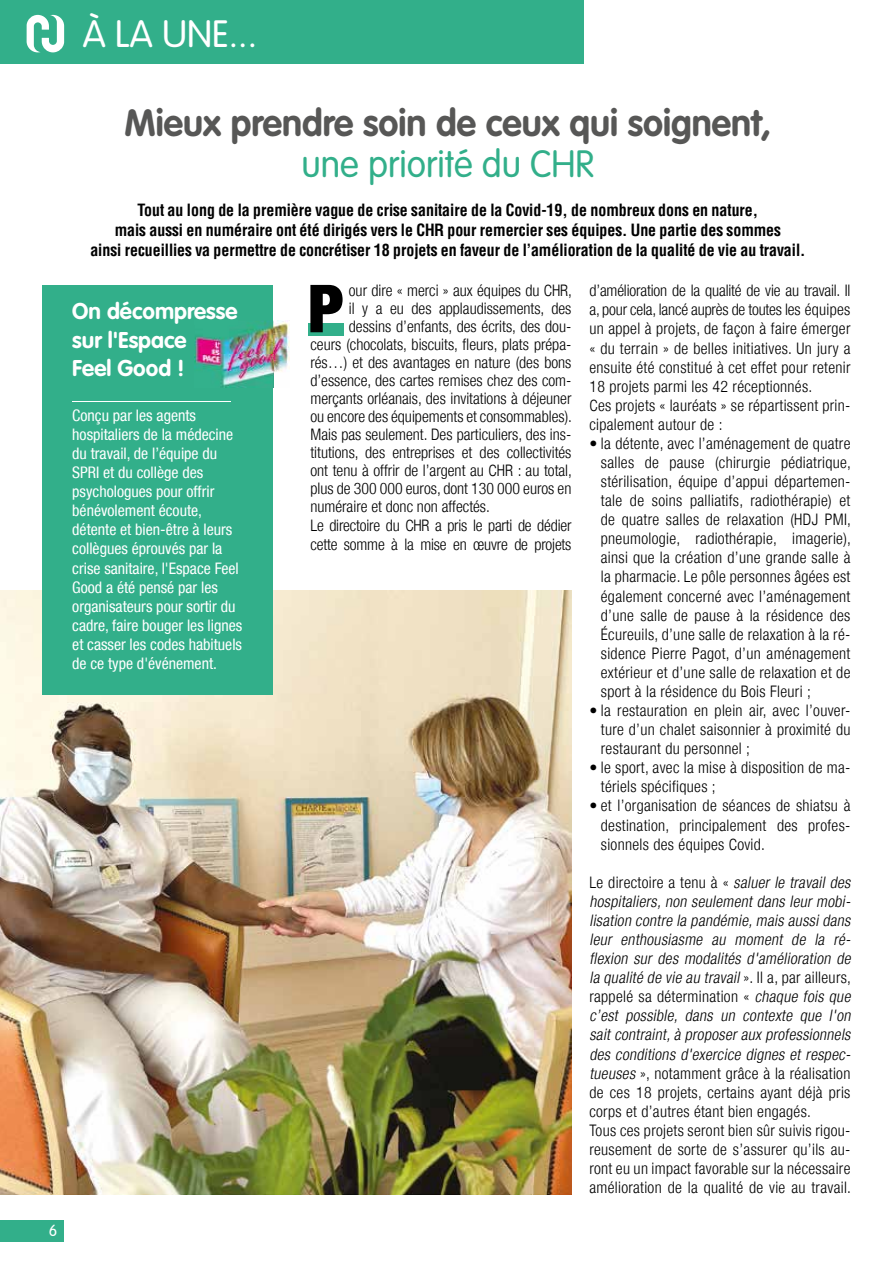
<style>
.page{position:relative;width:893px;height:1263px;background:#fff}
.page>*{position:absolute;margin:0;border:0;box-sizing:border-box;transform-origin:0 0}
.t1{font:900 condensed 66.3px "Helvetica Neue";color:#000}
.t2{font:700 37.5px "VAG Rounded Std";color:#575756;scale:.96 1}
.t3{font:300 37.5px "VAG Rounded Std";color:#32af8a;scale:.96 1}
.t4{font:300 37.5px "VAG Rounded Std";color:#fff}
.t5{font:700 22.5px/28.5px "VAG Rounded Std";color:#fff}
.t6{font:700 condensed 16.5px/19.8px "Helvetica";color:#000;text-align:center}
.t7{font:300 condensed 15.9px/19px "Helvetica Neue LT Std";color:#000;text-align:justify}
.t8{font:italic 300 condensed 15.9px/19px "Helvetica Neue LT Std";color:#000}
.t9{font:300 condensed 15.9px/19px "Helvetica Neue LT Std";letter-spacing:.02em;color:#000}
.t10{font:condensed 15.9px/19px "Helvetica Neue LT Std";color:#fff}
.t11{font:300 15.9px "VAG Rounded Std";color:#fff}
.s1{font-style:normal}
</style>
<div class="page">
<div style="left:0;top:0;width:584px;height:64px;background:#32af8a"></div>
<svg style="left:27px;top:15px;width:37px;height:37px"></svg>
<div style="left:308px;top:323px;width:36px;height:12px;background:#32af8a"></div>
<img style="left:0;top:590px;width:571px;height:605px">
<div style="left:43px;top:285px;width:230px;height:409px;background:#32af8a"></div>
<hr style="left:72px;top:401px;width:159px;height:1px;background:#fff">
<img style="left:195px;top:321px;width:94px;height:66px">
<img style="left:195px;top:321px;width:42px;height:3px">
<div style="left:0;top:1220px;width:64px;height:22px;background:#32af8a"></div>
<h2 class="t4" style="left:83px;top:13px;width:176px">À LA UNE...</h2>
<p class="t11" style="left:49px;top:1221px;width:10px">6</p>
<h2 class="t2" style="left:124px;top:101px;width:675px">Mieux prendre soin de ceux qui soignent,</h2>
<h2 class="t3" style="left:302px;top:142px;width:306px">une priorité du CHR</h2>
<p class="t6" style="left:90px;top:200px;width:717px">Tout au long de la première vague de crise sanitaire de la Covid-19, de nombreux dons en nature,<br>mais aussi en numéraire ont été dirigés vers le CHR pour remercier ses équipes. Une partie des sommes<br>ainsi recueillies va permettre de concrétiser 18 projets en faveur de l’amélioration de la qualité de vie au travail.</p>
<h1 class="t1" style="left:308px;top:254px;width:37px">P</h1>
<p class="t7" style="left:349px;top:281px;width:225px">our dire « merci » aux équipes du CHR,</p>
<p class="t9" style="left:589px;top:281px;width:263px">d’amélioration de la qualité de vie au travail. Il a, pour cela, lancé auprès de toutes les équipes un appel à projets, de façon à faire émerger « du terrain » de belles initiatives. Un jury a ensuite été constitué à cet effet pour retenir 18 projets parmi les 42 réceptionnés.<br>Ces projets « lauréats » se répartissent prin&shy;cipalement autour de :</p>
<p class="t7" style="left:601px;top:434px;width:252px;text-indent:-11px">• la détente, avec l’aménagement de quatre salles de pause (chirurgie pédiatrique, stérilisation, équipe d’appui départemen&shy;tale de soins palliatifs, radiothérapie) et de quatre salles de relaxation (HDJ PMI, pneumologie, radiothérapie, imagerie), ainsi que la création d’une grande salle à la pharmacie. Le pôle personnes âgées est également concerné avec l’aménagement d’une salle de pause à la résidence des Écureuils, d’une salle de relaxation à la ré&shy;sidence Pierre Pagot, d’un aménagement extérieur et d’une salle de relaxation et de sport à la résidence du Bois Fleuri ;</p>
<p class="t7" style="left:601px;top:701px;width:251px;text-indent:-11px">• la restauration en plein air, avec l’ouver&shy;ture d’un chalet saisonnier à proximité du restaurant du personnel ;</p>
<p class="t9" style="left:601px;top:758px;width:251px;text-indent:-11px">• le sport, avec la mise à disposition de ma&shy;tériels spécifiques ;</p>
<p class="t7" style="left:601px;top:796px;width:251px;text-indent:-11px">• et l’organisation de séances de shiatsu à destination, principalement des profes&shy;sionnels des équipes Covid.</p>
<p class="t8" style="left:589px;top:872px;width:266px"><span class="s1">L e d i r e c t o i r e a t e n u à «</span> saluer le travail des hospitaliers,non seulement dans leur mobi&shy;lisation contre la pandémie,mais aussi dans leur enthousiasme au moment de la ré&shy;flexion sur des modalités d'amélioration de la qualité de vie au travail<span class="s1">» . I l a , p a r a i l l e u r s , rappelé sa détermination «</span> chaque fois que c’est possible, dans un contexte que l'on sait contraint,à proposer aux professionnels des conditions d'exercice dignes et respec&shy;tueuses <span class="s1">», notamment grâce à la réalisation de ces 18 projets, certains ayant déjà pris corps et d’autres étant bien engagés.<br>Tous ces projets seront bien sûr suivis rigou&shy;reusement de sorte de s’assurer qu’ils au&shy;ront eu un impact favorable sur la nécessaire amélioration de la qualité de vie au travail.</span></p>
<h3 class="t5" style="left:72px;top:298px;width:167px">On décompresse sur l'Espace<br>Feel Good !</h3>
<p class="t10" style="left:72px;top:406px;width:172px">Conçu par les agents hospitaliers de la médecine du travail, de l’équipe du<br>SPRI et du collège des psychologues pour offrir bénévolement écoute, détente et bien-être à leurs collègues éprouvés par la crise sanitaire, l'Espace Feel<br>Good a été pensé par les organisateurs pour sortir du cadre, faire bouger les lignes et casser les codes habituels de ce type d'événement.</p>
<p class="t7" style="left:349px;top:299px;width:224px">il y a eu des applaudissements, des</p>
<p class="t7" style="left:349px;top:317px;width:224px">dessins d’enfants, des écrits, des dou-</p>
<p class="t7" style="left:310px;top:335px;width:263px">ceurs (chocolats, biscuits, fleurs, plats prépa-</p>
<p class="t7" style="left:310px;top:353px;width:263px">rés…) et des avantages en nature (des bons</p>
<p class="t7" style="left:310px;top:371px;width:263px">d’essence, des cartes remises chez des com-</p>
<p class="t7" style="left:310px;top:389px;width:263px">merçants orléanais, des invitations à déjeuner</p>
<p class="t7" style="left:310px;top:407px;width:263px">ou encore des équipements et consommables).</p>
<p class="t7" style="left:310px;top:425px;width:263px">Mais pas seulement. Des particuliers, des ins-</p>
<p class="t7" style="left:310px;top:443px;width:263px">titutions, des entreprises et des collectivités</p>
<p class="t7" style="left:310px;top:461px;width:263px">ont tenu à offrir de l’argent au CHR : au total,</p>
<p class="t7" style="left:310px;top:479px;width:263px">plus de 300 000 euros, dont 130 000 euros en</p>
<p class="t7" style="left:310px;top:497px;width:181px">numéraire et donc non affectés.</p>
<p class="t7" style="left:310px;top:516px;width:263px">Le directoire du CHR a pris le parti de dédier</p>
<p class="t7" style="left:310px;top:535px;width:263px">cette somme à la mise en œuvre de projets</p>
</div>
